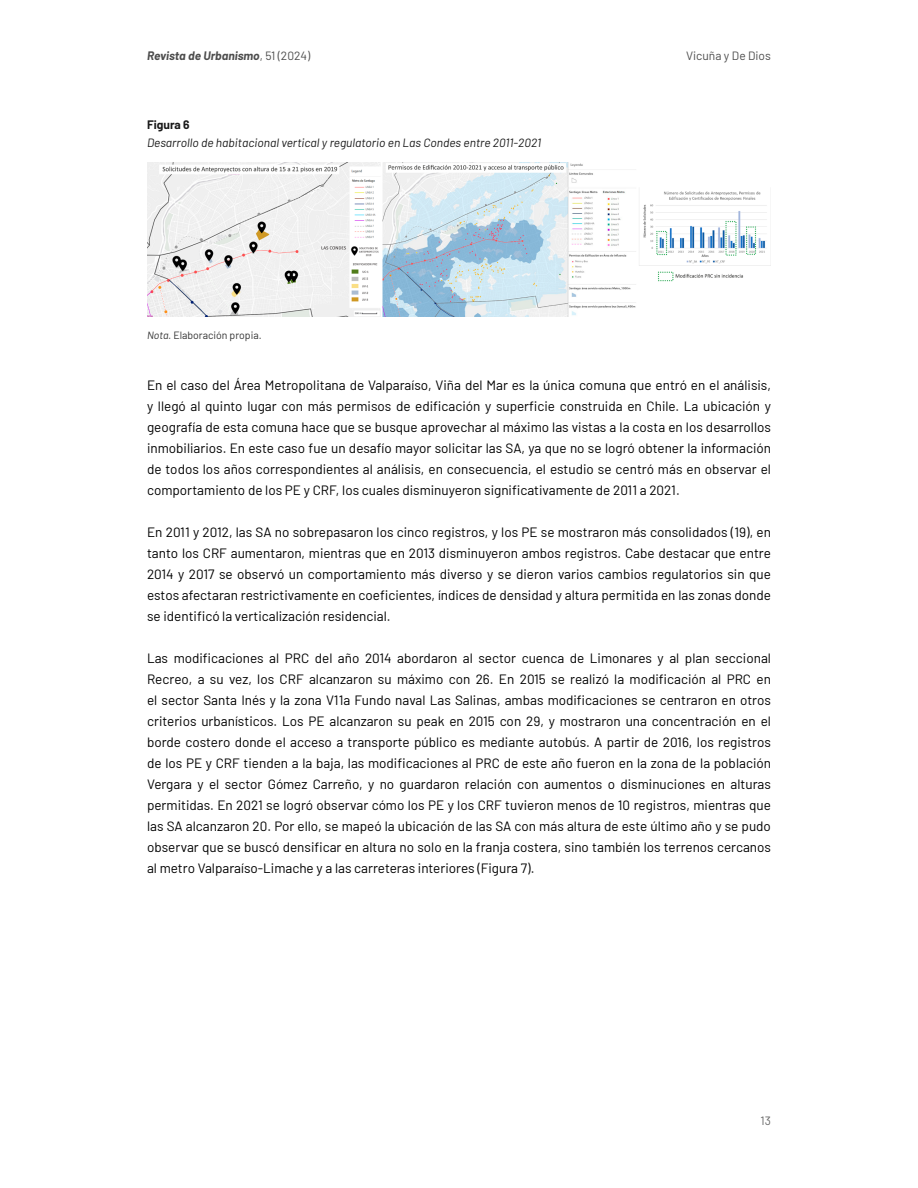
<style>
.page{position:relative;width:918px;height:1188px;background:#fff}
.page>*{position:absolute;margin:0;border:0;box-sizing:border-box;transform-origin:0 0}
.t1{font:13.5px/21px "Barlow";color:#000;text-align:justify}
.t2{font:italic 12px "Barlow";color:#1a1a1a}
.t3{font:italic 700 12px "Barlow";color:#4d4d4d}
.t4{font:12px "Barlow";color:#4d4d4d}
.t5{font:700 12px "Barlow";color:#1a1a1a}
.t6{font:12px "Barlow";color:#666}
.t7{font:10.5px "Barlow";color:#333}
.s1{font-weight:400;font-style:normal}
.s2{font-style:italic}
</style>
<div class="page">
<img style="left:147px;top:162px;width:624px;height:155px">
<p class="t3" style="left:147px;top:47px;width:165px">Revista de Urbanismo<span class="s1">, 51 (2024)</span></p>
<p class="t5" style="left:147px;top:116px;width:44px">Figura 6</p>
<p class="t2" style="left:147px;top:134px;width:396px">Desarrollo de habitacional vertical y regulatorio en Las Condes entre 2011-2021</p>
<p class="t4" style="left:686px;top:47px;width:86px">Vicuña y De Dios</p>
<p class="t7" style="left:147px;top:328px;width:116px"><span class="s2">Nota.</span> Elaboración propia.</p>
<p class="t1" style="left:147px;top:374px;width:625px">En el caso del Área Metropolitana de Valparaíso, Viña del Mar es la única comuna que entró en el análisis, y llegó al quinto lugar con más permisos de edificación y superficie construida en Chile. La ubicación y geografía de esta comuna hace que se busque aprovechar al máximo las vistas a la costa en los desarrollos inmobiliarios. En este caso fue un desafío mayor solicitar las SA, ya que no se logró obtener la información de todos los años correspondientes al análisis, en consecuencia, el estudio se centró más en observar el comportamiento de los PE y CRF, los cuales disminuyeron significativamente de 2011 a 2021.</p>
<p class="t1" style="left:147px;top:521px;width:625px">En 2011 y 2012, las SA no sobrepasaron los cinco registros, y los PE se mostraron más consolidados (19), en tanto los CRF aumentaron, mientras que en 2013 disminuyeron ambos registros. Cabe destacar que entre 2014 y 2017 se observó un comportamiento más diverso y se dieron varios cambios regulatorios sin que estos afectaran restrictivamente en coeficientes, índices de densidad y altura permitida en las zonas donde se identificó la verticalización residencial.</p>
<p class="t1" style="left:147px;top:647px;width:625px">Las modificaciones al PRC del año 2014 abordaron al sector cuenca de Limonares y al plan seccional Recreo, a su vez, los CRF alcanzaron su máximo con 26. En 2015 se realizó la modificación al PRC en el sector Santa Inés y la zona V11a Fundo naval Las Salinas, ambas modificaciones se centraron en otros criterios urbanísticos. Los PE alcanzaron su peak en 2015 con 29, y mostraron una concentración en el borde costero donde el acceso a transporte público es mediante autobús. A partir de 2016, los registros de los PE y CRF tienden a la baja, las modificaciones al PRC de este año fueron en la zona de la población Vergara y el sector Gómez Carreño, y no guardaron relación con aumentos o disminuciones en alturas permitidas. En 2021 se logró observar cómo los PE y los CRF tuvieron menos de 10 registros, mientras que las SA alcanzaron 20. Por ello, se mapeó la ubicación de las SA con más altura de este último año y se pudo observar que se buscó densificar en altura no solo en la franja costera, sino también los terrenos cercanos al metro Valparaíso-Limache y a las carreteras interiores (Figura 7).</p>
<p class="t6" style="left:761px;top:1112px;width:12px">13</p>
</div>
